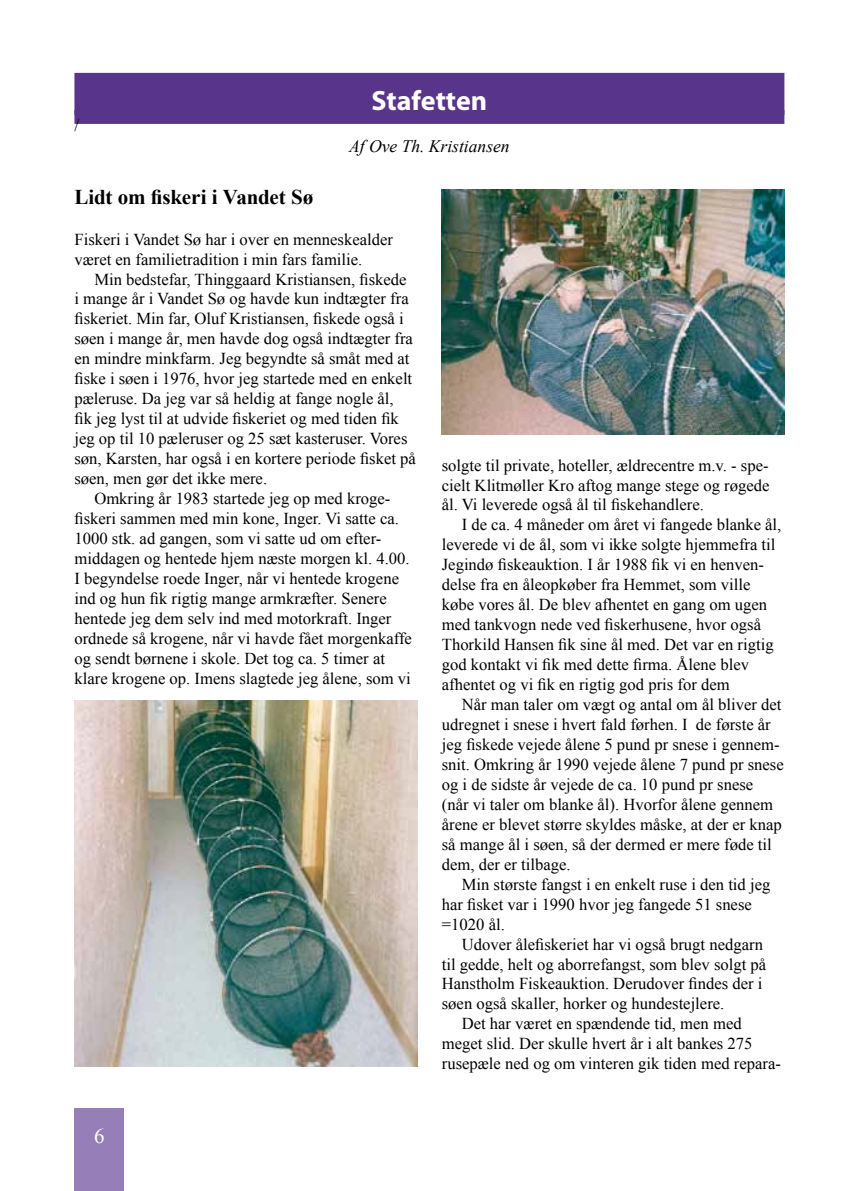
<style>
.page{position:relative;width:844px;height:1191px;background:#fff}
.page>*{position:absolute;margin:0;border:0;box-sizing:border-box;transform-origin:0 0}
.t1{font:700 28px "Myriad Pro";color:#fff}
.t2{font:700 21px "Times New Roman";letter-spacing:-.01em;color:#000}
.t3{font:21px "Times New Roman";color:#fff}
.t4{font:italic 17.5px "Times New Roman";color:#000}
.t5{font:17.5px "Times New Roman";color:#000}
.t6{font:16.62px/19.9px "Times New Roman";color:#000}
</style>
<div class="page">
<div style="left:74px;top:1108px;width:50px;height:83px;background:#967eb9"></div>
<div style="left:74px;top:73px;width:710px;height:42px;background:#58348b"></div>
<div style="left:74px;top:110px;width:710px;height:14px;background:#58348b"></div>
<img style="left:441px;top:189px;width:343px;height:245px">
<img style="left:74px;top:701px;width:343px;height:366px">
<p class="t5" style="left:74px;top:113px;width:6px">/</p>
<h1 class="t1" style="left:371px;top:82px;width:117px">Stafetten</h1>
<p class="t4" style="left:349px;top:134px;width:162px">Af Ove Th. Kristiansen</p>
<p class="t2" style="left:74px;top:182px;width:240px">Lidt om fiskeri i Vandet Sø</p>
<p class="t6" style="left:74px;top:229px;width:320px">Fiskeri i Vandet Sø har i over en menneskealder været en familietradition i min fars familie.</p>
<p class="t6" style="left:94px;top:269px;width:314px">Min bedstefar, Thinggaard Kristiansen, fiskede</p>
<p class="t6" style="left:74px;top:289px;width:335px">i mange år i Vandet Sø og havde kun indtægter fra</p>
<p class="t6" style="left:74px;top:309px;width:331px">fiskeriet. Min far, Oluf Kristiansen, fiskede også i</p>
<p class="t6" style="left:74px;top:328px;width:340px">søen i mange år, men havde dog også indtægter fra</p>
<p class="t6" style="left:74px;top:348px;width:336px">en mindre minkfarm. Jeg begyndte så småt med at</p>
<p class="t6" style="left:74px;top:368px;width:339px">fiske i søen i 1976, hvor jeg startede med en enkelt</p>
<p class="t6" style="left:74px;top:388px;width:321px">pæleruse. Da jeg var så heldig at fange nogle ål,</p>
<p class="t6" style="left:74px;top:408px;width:326px">fik jeg lyst til at udvide fiskeriet og med tiden fik</p>
<p class="t6" style="left:74px;top:428px;width:334px">jeg op til 10 pæleruser og 25 sæt kasteruser. Vores</p>
<p class="t6" style="left:74px;top:448px;width:343px">søn, Karsten, har også i en kortere periode fisket på</p>
<p class="t6" style="left:74px;top:468px;width:194px">søen, men gør det ikke mere.</p>
<p class="t6" style="left:94px;top:488px;width:297px">Omkring år 1983 startede jeg op med kroge-</p>
<p class="t6" style="left:74px;top:508px;width:326px">fiskeri sammen med min kone, Inger. Vi satte ca.</p>
<p class="t6" style="left:74px;top:528px;width:308px">1000 stk. ad gangen, som vi satte ud om efter-</p>
<p class="t6" style="left:74px;top:548px;width:336px">middagen og hentede hjem næste morgen kl. 4.00.</p>
<p class="t6" style="left:74px;top:568px;width:326px">I begyndelse roede Inger, når vi hentede krogene</p>
<p class="t6" style="left:74px;top:588px;width:314px">ind og hun fik rigtig mange armkræfter. Senere</p>
<p class="t6" style="left:74px;top:608px;width:318px">hentede jeg dem selv ind med motorkraft. Inger</p>
<p class="t6" style="left:74px;top:628px;width:339px">ordnede så krogene, når vi havde fået morgenkaffe</p>
<p class="t6" style="left:74px;top:648px;width:312px">og sendt børnene i skole. Det tog ca. 5 timer at</p>
<p class="t6" style="left:74px;top:668px;width:338px">klare krogene op. Imens slagtede jeg ålene, som vi</p>
<p class="t3" style="left:94px;top:1121px;width:12px">6</p>
<p class="t6" style="left:441px;top:455px;width:329px;text-align:justify">solgte til private, hoteller, ældrecentre m.v. - spe&shy;cielt Klitmøller Kro aftog mange stege og røgede ål. Vi leverede også ål til fiskehandlere.</p>
<p class="t6" style="left:441px;top:514px;width:341px;text-indent:20px">I de ca. 4 måneder om året vi fangede blanke ål, leverede vi de ål, som vi ikke solgte hjemmefra til Jegindø fiskeauktion. I år 1988 fik vi en henven&shy;delse fra en åleopkøber fra Hemmet, som ville købe vores ål. De blev afhentet en gang om ugen med tankvogn nede ved fiskerhusene, hvor også Thorkild Hansen fik sine ål med. Det var en rigtig god kontakt vi fik med dette firma. Ålene blev afhentet og vi fik en rigtig god pris for dem</p>
<p class="t6" style="left:441px;top:694px;width:343px;text-indent:20px">Når man taler om vægt og antal om ål bliver det udregnet i snese i hvert fald førhen. I de første år jeg fiskede vejede ålene 5 pund pr snese i gennem&shy;snit. Omkring år 1990 vejede ålene 7 pund pr snese og i de sidste år vejede de ca. 10 pund pr snese (når vi taler om blanke ål). Hvorfor ålene gennem årene er blevet større skyldes måske, at der er knap så mange ål i søen, så der dermed er mere føde til dem, der er tilbage.</p>
<p class="t6" style="left:441px;top:874px;width:330px;text-indent:20px">Min største fangst i en enkelt ruse i den tid jeg har fisket var i 1990 hvor jeg fangede 51 snese =1020 ål.</p>
<p class="t6" style="left:441px;top:933px;width:326px;text-indent:20px">Udover ålefiskeriet har vi også brugt nedgarn til gedde, helt og aborrefangst, som blev solgt på Hanstholm Fiskeauktion. Derudover findes der i søen også skaller, horker og hundestejlere.</p>
<p class="t6" style="left:441px;top:1013px;width:340px;text-indent:20px">Det har været en spændende tid, men med meget slid. Der skulle hvert år i alt bankes 275 rusepæle ned og om vinteren gik tiden med repara-</p>
</div>
